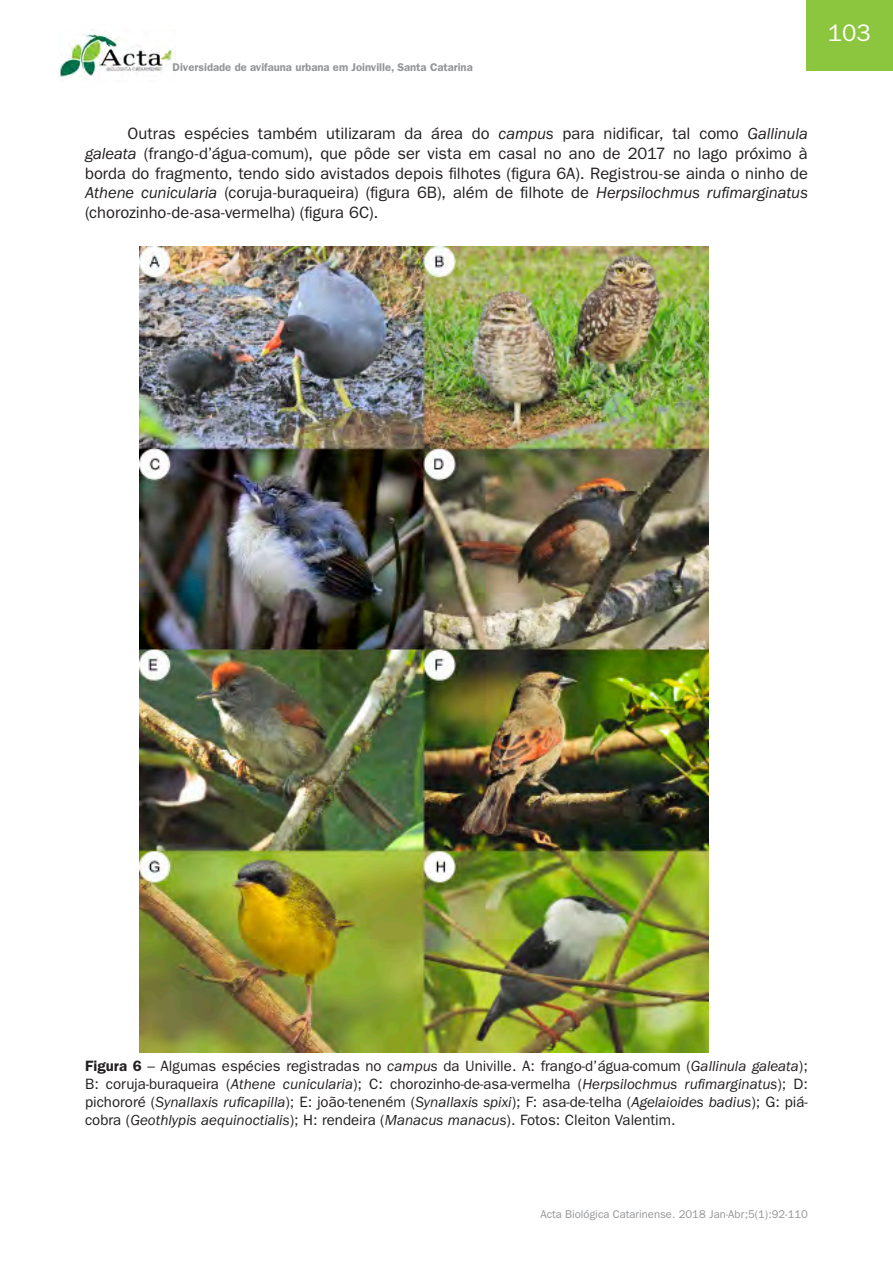
<style>
.page{position:relative;width:893px;height:1263px;background:#fff}
.page>*{position:absolute;margin:0;border:0;box-sizing:border-box;transform-origin:0 0}
.t1{font:24px "ITC Franklin Gothic Std";color:#fff}
.ACTA_texto{font:16.5px/19.8px "ITC Franklin Gothic Std";color:#231f20;text-align:justify}
.ACTA_tabelas_e_figur{font:15px/18px "ITC Franklin Gothic Std";color:#231f20;text-align:justify}
.t2{font:600 11.25px "ITC Franklin Gothic Std";color:#939598}
.t3{font:11.25px "ITC Franklin Gothic Std";color:#939598}
.s1{font-style:italic}
.s2{font-weight:600}
</style>
<div class="page">
<img style="left:59px;top:29px;width:116px;height:53px">
<div style="left:806px;top:0;width:87px;height:71px;background:#8cc63e"></div>
<img style="left:139px;top:247px;width:570px;height:806px">
<p class="t2" style="left:173px;top:60px;width:302px">Diversidade de avifauna urbana em Joinville, Santa Catarina</p>
<p class="ACTA_texto" style="left:85px;top:124px;width:724px;text-indent:43px">Outras espécies também utilizaram da área do <span class="s1">campus</span> para nidificar, tal como <span class="s1">Gallinula galeata</span> (frango-d’água-comum), que pôde ser vista em casal no ano de 2017 no lago próximo à borda do fragmento, tendo sido avistados depois filhotes (figura 6A). Registrou-se ainda o ninho de <span class="s1">Athene cunicularia</span> (coruja-buraqueira) (figura 6B), além de filhote de <span class="s1">Herpsilochmus rufimarginatus </span>(chorozinho-de-asa-vermelha) (figura 6C).</p>
<h1 class="t1" style="left:828px;top:19px;width:45px">103</h1>
<p class="ACTA_tabelas_e_figur" style="left:85px;top:1057px;width:724px"><span class="s2">Figura 6</span> – Algumas espécies registradas no <span class="s1">campus</span> da Univille. A: frango-d’água-comum (<span class="s1">Gallinula galeata</span>); B: coruja-buraqueira (<span class="s1">Athene cunicularia</span>); C: chorozinho-de-asa-vermelha (<span class="s1">Herpsilochmus rufimarginatus</span>); D: pichororé (<span class="s1">Synallaxis ruficapilla</span>); E: joão-teneném (<span class="s1">Synallaxis spixi</span>); F: asa-de-telha (<span class="s1">Agelaioides badius</span>); G: piá&shy;cobra (<span class="s1">Geothlypis aequinoctialis</span>); H: rendeira (<span class="s1">Manacus manacus</span>). Fotos: Cleiton Valentim.</p>
<p class="t3" style="left:540px;top:1207px;width:269px">Acta Biológica Catarinense. 2018 Jan-Abr;5(1):92-110</p>
</div>
